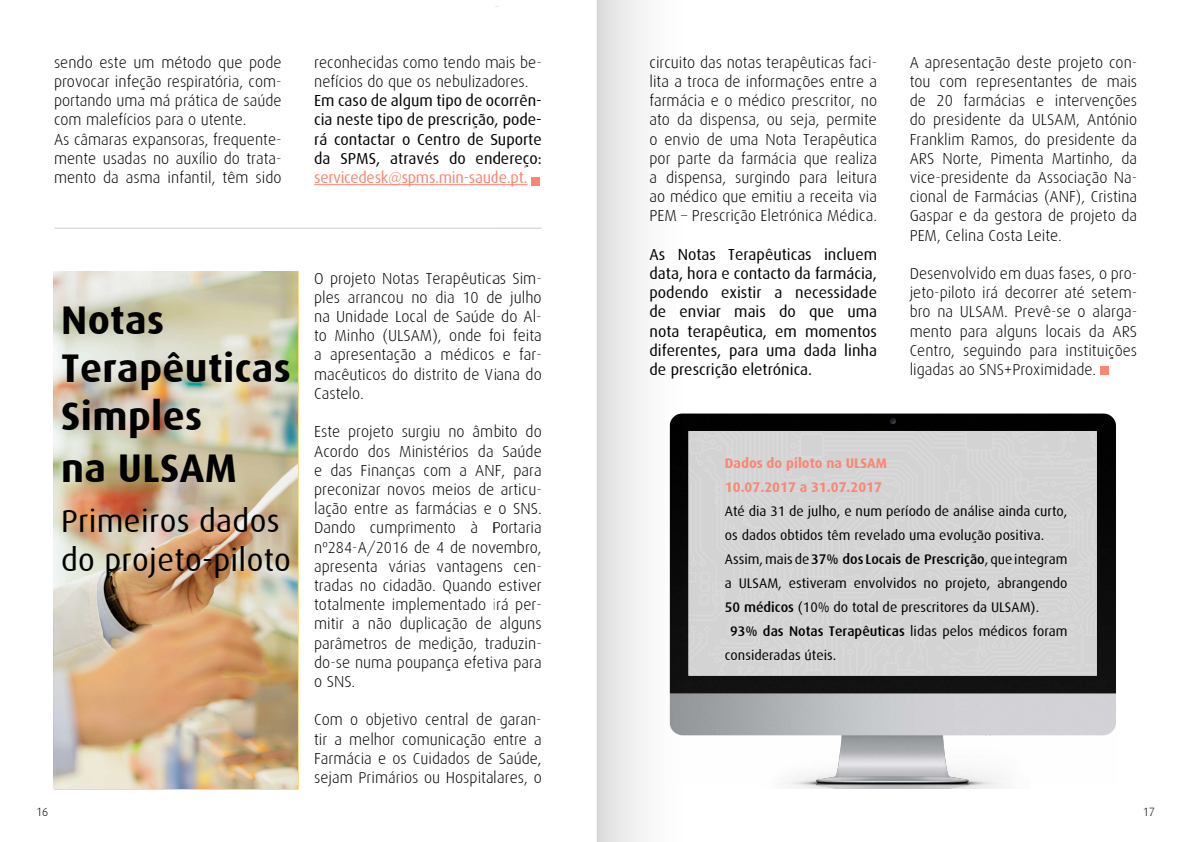
<style>
.page{position:relative;width:1191px;height:842px;background:#fff}
.page>*{position:absolute;margin:0;border:0;box-sizing:border-box;transform-origin:0 0}
.t1{font:700 40px/48px "Dax";letter-spacing:.01em;color:#000}
.t2{font:32px/38.4px "Dax";letter-spacing:.01em;color:#000}
.t3{font:300 16px/19.2px "Dax";color:#000;text-align:justify}
.t4{font:16px/19.2px "Dax";color:#000;text-align:justify}
.t5{font:16px "Dax";letter-spacing:-.02em;color:#fa8573}
.t6{font:14px "Dax";color:#000}
.t7{font:500 14px "Dax";color:#000}
.t8{font:700 14px/24px "Dax";color:#fa8573}
.t9{font:300 12px "Dax";color:#000}
.t10{font:12px "Minion Pro";color:#000}
.s1{font-weight:500}
.s2{font-weight:400}
</style>
<div class="page">
<hr style="left:54px;top:228px;width:487px;height:1px;background:#000">
<img style="left:54px;top:271px;width:244px;height:518px">
<img style="left:696px;top:413px;width:420px;height:375px">
<hr style="left:314px;top:184px;width:213px;height:1px;background:#fa8573">
<div style="left:1100px;top:367px;width:8px;height:8px;background:#fa8573"></div>
<svg style="left:495px;top:0;width:201px;height:842px"></svg>
<p class="t10" style="left:495px;top:-3px;width:6px">-</p>
<p class="t3" style="left:54px;top:53px;width:229px;text-align:left">sendo este um método que pode provocar infeção respiratória, com&shy;portando uma má prática de saúde com malefícios para o utente.<br>As câmaras expansoras, frequente&shy;mente usadas no auxílio do trata&shy;mento da asma infantil, têm sido</p>
<p class="t3" style="left:314px;top:53px;width:229px">reconhecidas como tendo mais be&shy;nefícios do que os nebulizadores.</p>
<p class="t4" style="left:314px;top:91px;width:229px">Em caso de algum tipo de ocorrên&shy;cia neste tipo de prescrição, pode&shy;rá contactar o Centro de Suporte da SPMS, através do endereço:</p>
<p class="t5" style="left:314px;top:169px;width:215px">servicedesk@spms.min-saude.pt.</p>
<h1 class="t1" style="left:61px;top:296px;width:231px">Notas<br>Terapêuticas<br>Simples</h1>
<h1 class="t1" style="left:61px;top:445px;width:177px">na ULSAM</h1>
<h2 class="t2" style="left:61px;top:502px;width:231px">Primeiros dados do projeto-piloto</h2>
<p class="t3" style="left:314px;top:269px;width:229px">O projeto Notas Terapêuticas Sim&shy;ples arrancou no dia 10 de julho na Unidade Local de Saúde do Al&shy;to Minho (ULSAM), onde foi feita a apresentação a médicos e far&shy;macêuticos do distrito de Viana do Castelo.</p>
<p class="t3" style="left:314px;top:422px;width:229px">Este projeto surgiu no âmbito do Acordo dos Ministérios da Saúde e das Finanças com a ANF, para preconizar novos meios de articu&shy;lação entre as farmácias e o SNS.<br>Dando cumprimento à Portaria nº284-A/2016 de 4 de novembro, apresenta várias vantagens cen&shy;tradas no cidadão. Quando estiver totalmente implementado irá per&shy;mitir a não duplicação de alguns parâmetros de medição, traduzin&shy;do-se numa poupança efetiva para o SNS.</p>
<p class="t3" style="left:314px;top:710px;width:229px">Com o objetivo central de garan&shy;tir a melhor comunicação entre a Farmácia e os Cuidados de Saúde, sejam Primários ou Hospitalares, o</p>
<p class="t3" style="left:649px;top:53px;width:229px">circuito das notas terapêuticas faci&shy;lita a troca de informações entre a farmácia e o médico prescritor, no ato da dispensa, ou seja, permite o envio de uma Nota Terapêutica por parte da farmácia que realiza a dispensa, surgindo para leitura ao médico que emitiu a receita via PEM – Prescrição Eletrónica Médica.</p>
<p class="t4" style="left:649px;top:245px;width:229px">As Notas Terapêuticas incluem data, hora e contacto da farmácia, podendo existir a necessidade de enviar mais do que uma nota terapêutica, em momentos diferentes, para uma dada linha de prescrição eletrónica.</p>
<p class="t3" style="left:909px;top:53px;width:229px">A apresentação deste projeto con&shy;tou com representantes de mais de 20 farmácias e intervenções do presidente da ULSAM, António Franklim Ramos, do presidente da ARS Norte, Pimenta Martinho, da vice-presidente da Associação Na&shy;cional de Farmácias (ANF), Cristina Gaspar e da gestora de projeto da PEM, Celina Costa Leite.</p>
<p class="t3" style="left:909px;top:264px;width:229px">Desenvolvido em duas fases, o pro&shy;jeto-piloto irá decorrer até setem&shy;bro na ULSAM. Prevê-se o alarga&shy;mento para alguns locais da ARS Centro, seguindo para instituições ligadas ao SNS+Proximidade.</p>
<p class="t8" style="left:725px;top:451px;width:163px">Dados do piloto na ULSAM<br>10.07.2017 a 31.07.2017</p>
<p class="t6" style="left:725px;top:503px;width:344px">Até dia 31 de julho, e num período de análise ainda curto,</p>
<p class="t6" style="left:725px;top:527px;width:321px">os dados obtidos têm revelado uma evolução positiva.</p>
<p class="t6" style="left:725px;top:551px;width:344px">Assim, mais de <span class="s1">37% dos Locais de Prescrição</span>, que integram</p>
<p class="t6" style="left:725px;top:575px;width:344px">a ULSAM, estiveram envolvidos no projeto, abrangendo</p>
<p class="t6" style="left:725px;top:599px;width:316px"><span class="s1">50 médicos</span> (10% do total de prescritores da ULSAM).</p>
<p class="t7" style="left:730px;top:623px;width:339px">93% das Notas Terapêuticas <span class="s2">lidas pelos médicos foram</span></p>
<p class="t6" style="left:725px;top:647px;width:113px">consideradas úteis.</p>
<p class="t9" style="left:36px;top:806px;width:14px">16</p>
<p class="t9" style="left:1142px;top:806px;width:14px">17</p>
</div>
